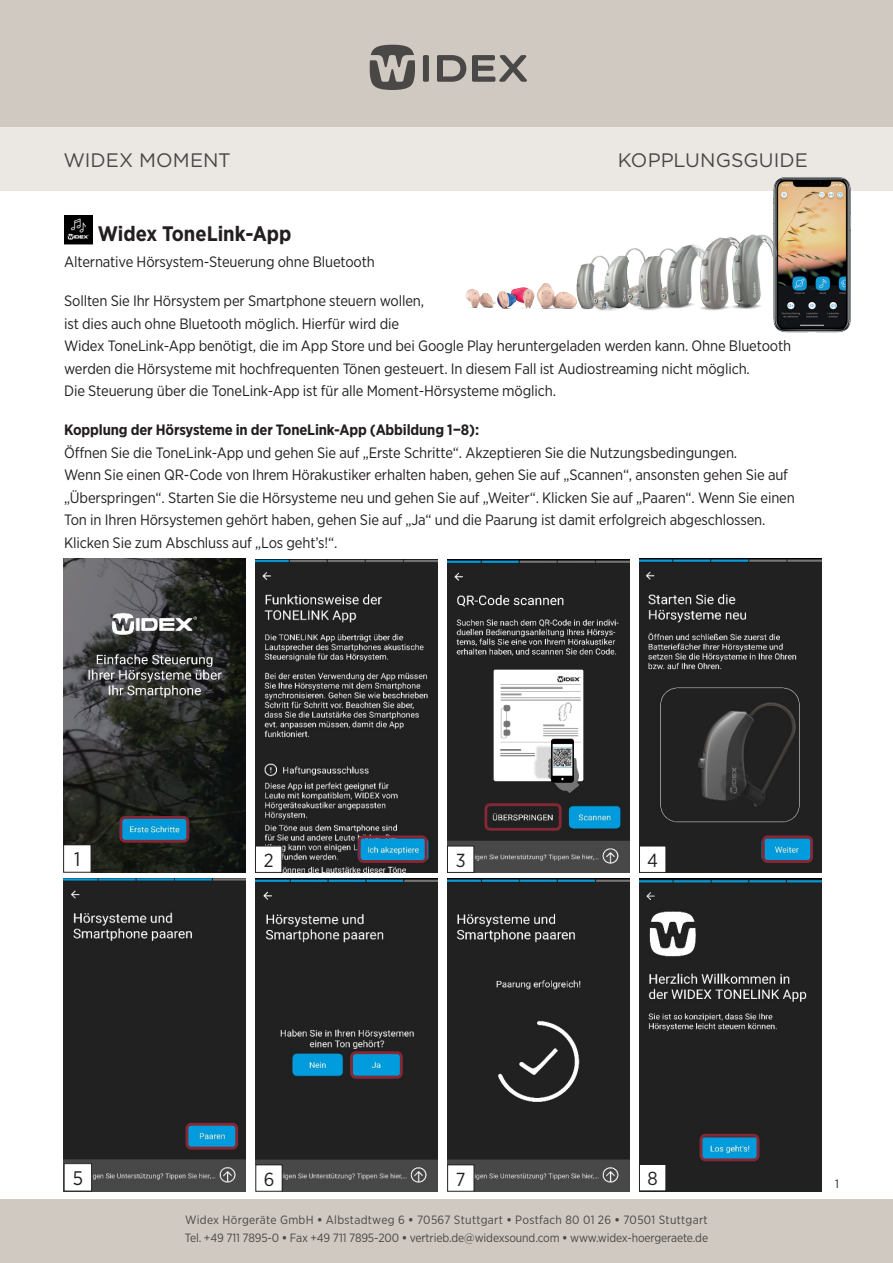
<style>
.page{position:relative;width:893px;height:1263px;background:#fff}
.page>*{position:absolute;margin:0;border:0;box-sizing:border-box;transform-origin:0 0}
.t1{font:700 21px "Gotham Narrow";color:#231f20}
.t2{font:19.65px "Gotham Narrow";color:#231f20}
.t3{font:19.5px "Gotham";letter-spacing:.005em;color:#494846}
.t4{font:18.9px "Gotham Narrow";color:#231f20}
.t5{font:15px/22.5px "Gotham Narrow";letter-spacing:-.01em;color:#231f20}
.t6{font:700 15px "Gotham Narrow";letter-spacing:-.01em;color:#231f20}
.t7{font:12px/18px "Gotham Narrow";letter-spacing:.005em;color:#494846}
.t8{font:12px "Gotham Narrow";color:#231f20}
.s1{font-weight:700}
</style>
<div class="page">
<img style="left:64px;top:216px;width:29px;height:28px">
<img style="left:63px;top:559px;width:182px;height:313px">
<img style="left:255px;top:559px;width:182px;height:313px">
<img style="left:447px;top:559px;width:182px;height:313px">
<img style="left:639px;top:559px;width:182px;height:313px">
<div style="left:255px;top:846px;width:27px;height:26px;background:#fff"></div>
<div style="left:447px;top:846px;width:27px;height:26px;background:#fff"></div>
<div style="left:639px;top:846px;width:27px;height:26px;background:#fff"></div>
<div style="left:64px;top:845px;width:27px;height:27px;background:#fff"></div>
<div style="left:119px;top:816px;width:70px;height:27px;border:3px solid #852835;border-radius:4px"></div>
<div style="left:358px;top:835px;width:70px;height:28px;border:3px solid #852835;border-radius:4px"></div>
<div style="left:484px;top:803px;width:78px;height:28px;border:3px solid #852835;border-radius:4px"></div>
<div style="left:762px;top:835px;width:51px;height:28px;border:3px solid #852835;border-radius:4px"></div>
<img style="left:64px;top:878px;width:182px;height:313px">
<img style="left:256px;top:879px;width:181px;height:312px">
<img style="left:447px;top:878px;width:182px;height:313px">
<img style="left:639px;top:878px;width:182px;height:313px">
<div style="left:256px;top:1165px;width:26px;height:26px;background:#fff"></div>
<div style="left:448px;top:1165px;width:26px;height:26px;background:#fff"></div>
<div style="left:639px;top:1164px;width:27px;height:27px;background:#fff"></div>
<div style="left:639px;top:1164px;width:27px;height:27px;border:1px solid #231f20"></div>
<div style="left:64px;top:1163px;width:28px;height:28px;background:#fff"></div>
<div style="left:64px;top:1163px;width:28px;height:28px;border:1px solid #231f20"></div>
<div style="left:186px;top:1123px;width:52px;height:26px;border:3px solid #852835;border-radius:4px"></div>
<div style="left:350px;top:1051px;width:53px;height:28px;border:3px solid #852835;border-radius:4px"></div>
<div style="left:700px;top:1134px;width:59px;height:27px;border:3px solid #852835;border-radius:4px"></div>
<div style="left:0;top:1199px;width:893px;height:64px;background:#d0c9c1"></div>
<div style="left:0;top:0;width:893px;height:128px;background:#d0c9c1"></div>
<div style="left:423px;top:55px;width:6px;height:27px;background:#494846;border-radius:2px"></div>
<svg style="left:437px;top:55px;width:29px;height:27px"></svg>
<svg style="left:472px;top:55px;width:55px;height:27px"></svg>
<svg style="left:370px;top:45px;width:45px;height:45px"></svg>
<div style="left:0;top:128px;width:893px;height:63px;background:#ebe8e4"></div>
<img style="left:579px;top:257px;width:16px;height:53px">
<img style="left:773px;top:177px;width:78px;height:155px">
<img style="left:542px;top:272px;width:37px;height:38px">
<img style="left:504px;top:286px;width:38px;height:23px">
<img style="left:595px;top:251px;width:33px;height:60px">
<img style="left:628px;top:248px;width:30px;height:63px">
<img style="left:465px;top:289px;width:39px;height:20px">
<img style="left:658px;top:245px;width:30px;height:64px">
<img style="left:688px;top:237px;width:35px;height:74px">
<img style="left:723px;top:221px;width:63px;height:95px">
<h3 class="t3" style="left:63px;top:148px;width:169px">WIDEX MOMENT</h3>
<h3 class="t3" style="left:618px;top:148px;width:192px">KOPPLUNGSGUIDE</h3>
<h1 class="t1" style="left:98px;top:220px;width:195px">Widex ToneLink-App</h1>
<p class="t5" style="left:64px;top:250px;width:312px">Alternative Hörsystem-Steuerung ohne Bluetooth</p>
<p class="t5" style="left:64px;top:289px;width:728px">Sollten Sie Ihr Hörsystem per Smartphone steuern wollen,<br>ist dies auch ohne Bluetooth möglich. Hierfür wird die<br>Widex ToneLink-App benötigt, die im App Store und bei Google Play heruntergeladen werden kann. Ohne Bluetooth werden die Hörsysteme mit hochfrequenten Tönen gesteuert. In diesem Fall ist Audiostreaming nicht möglich.<br>Die Steuerung über die ToneLink-App ist für alle Moment-Hörsysteme möglich.</p>
<p class="t6" style="left:64px;top:420px;width:417px">Kopplung der Hörsysteme in der ToneLink-App (Abbildung 1−8):</p>
<p class="t5" style="left:64px;top:441px;width:732px">Öffnen Sie die ToneLink-App und gehen Sie auf „Erste Schritte“. Akzeptieren Sie die Nutzungsbedingungen.<br>Wenn Sie einen QR-Code von Ihrem Hörakustiker erhalten haben, gehen Sie auf „Scannen“, ansonsten gehen Sie auf „Überspringen“. Starten Sie die Hörsysteme neu und gehen Sie auf „Weiter“. Klicken Sie auf „Paaren“. Wenn Sie einen Ton in Ihren Hörsystemen gehört haben, gehen Sie auf „Ja“ und die Paarung ist damit erfolgreich abgeschlossen.<br>Klicken Sie zum Abschluss auf „Los geht’s!“.</p>
<h2 class="t2" style="left:74px;top:847px;width:8px">1</h2>
<p class="t4" style="left:264px;top:848px;width:11px">2</p>
<p class="t4" style="left:456px;top:848px;width:11px">3</p>
<p class="t4" style="left:647px;top:848px;width:12px">4</p>
<h2 class="t2" style="left:73px;top:1166px;width:12px">5</h2>
<p class="t4" style="left:264px;top:1167px;width:12px">6</p>
<p class="t4" style="left:456px;top:1167px;width:11px">7</p>
<p class="t4" style="left:647px;top:1167px;width:12px">8</p>
<p class="t7" style="left:185px;top:1211px;width:525px">Widex Hörgeräte GmbH <span class="s1">•</span> Albstadtweg 6 <span class="s1">•</span> 70567 Stuttgart <span class="s1">•</span> Postfach 80 01 26 <span class="s1">•</span> 70501 Stuttgart<br>Tel. +49 711 7895-0 <span class="s1">•</span> Fax +49 711 7895-200 <span class="s1">•</span> vertrieb.de@widexsound.com <span class="s1">•</span> www.widex-hoergeraete.de</p>
<p class="t8" style="left:835px;top:1176px;width:5px">1</p>
</div>
